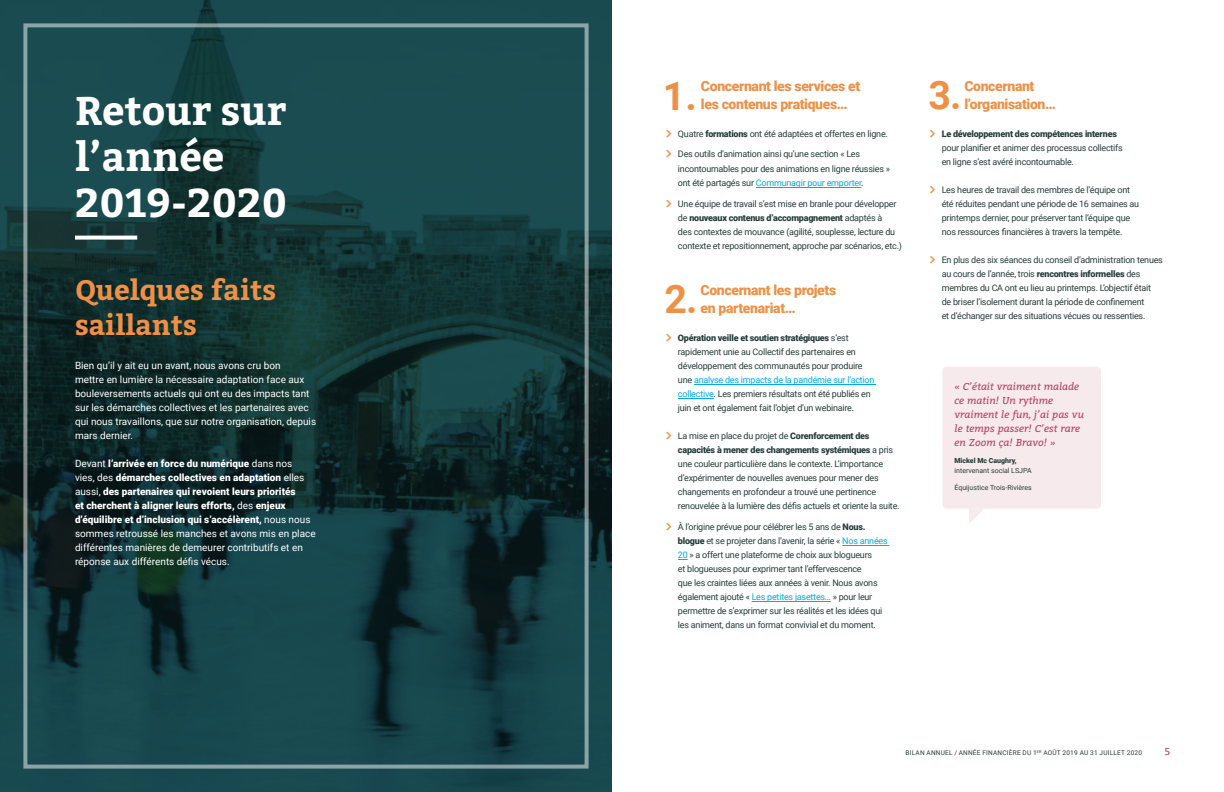
<style>
.page{position:relative;width:1224px;height:792px;background:#fff}
.page>*{position:absolute;margin:0;border:0;box-sizing:border-box;transform-origin:0 0}
.t1{font:700 40px/46px "Bitter";color:#fff}
.t2{font:700 39.3px "Roboto";color:#ee9146}
.t3{font:700 28px/35px "Bitter";color:#ee9146}
.t4{font:900 14px/18px "Roboto";letter-spacing:-.025em;color:#ee9146}
.t5{font:900 10px/14px "Roboto";color:#fff}
.t6{font:10px/14px "Roboto";color:#fff}
.t7{font:italic 10px/14px "Bitter";color:#b83d65}
.t8{font:10px "Bitter";color:#b83d65}
.t9{font:9px/14px "Roboto";letter-spacing:-.025em;color:#263e39}
.t10{font:900 9px "Roboto";letter-spacing:-.025em;color:#263e39}
.t11{font:7px "Roboto";color:#263e39}
.t12{font:900 7px "Roboto";color:#263e39}
.t13{font:6.5px "Roboto";letter-spacing:.035em;color:#263e39}
.s1{font-weight:400}
.s2{font-weight:900}
.s3{color:#00a9ea}
</style>
<div class="page">
<img style="left:0;top:0;width:612px;height:792px">
<hr style="left:756px;top:187px;width:105px;height:1px;background:#00a9ea">
<hr style="left:694px;top:384px;width:182px;height:1px;background:#00a9ea">
<hr style="left:678px;top:398px;width:36px;height:1px;background:#00a9ea">
<hr style="left:842px;top:545px;width:47px;height:1px;background:#00a9ea">
<hr style="left:752px;top:601px;width:79px;height:1px;background:#00a9ea">
<svg style="left:75px;top:236px;width:62px;height:4px"></svg>
<div style="left:942px;top:367px;width:159px;height:142px;background:#f7eaec;border-radius:4px"></div>
<svg style="left:969px;top:509px;width:14px;height:14px"></svg>
<h1 class="t1" style="left:75px;top:88px;width:214px">Retour sur l’année<br>2019-2020</h1>
<h3 class="t3" style="left:75px;top:272px;width:203px">Quelques faits saillants</h3>
<p class="t6" style="left:75px;top:358px;width:243px">Bien qu’il y ait eu un avant, nous avons cru bon<br>mettre en lumière la nécessaire adaptation face aux bouleversements actuels qui ont eu des impacts tant sur les démarches collectives et les partenaires avec qui nous travaillons, que sur notre organisation, depuis mars dernier.</p>
<p class="t5" style="left:75px;top:456px;width:242px"><span class="s1">Devant</span> l’arrivée en force du numérique <span class="s1">dans nos<br>vies, des</span> démarches collectives en adaptation <span class="s1">elles aussi,</span> des partenaires qui revoient leurs priorités<br>et cherchent à aligner leurs efforts, <span class="s1">des</span> enjeux d’équilibre et d’inclusion qui s’accélèrent, <span class="s1">nous nous sommes retroussé les manches et avons mis en place différentes manières de demeurer contributifs et en réponse aux différents défis vécus.</span></p>
<h2 class="t2" style="left:663px;top:68px;width:36px">1.</h2>
<h3 class="t4" style="left:701px;top:76px;width:161px">Concernant les services et les contenus pratiques…</h3>
<p class="t9" style="left:678px;top:126px;width:211px">Quatre <span class="s2">formations</span> ont été adaptées et offertes en ligne.</p>
<p class="t9" style="left:678px;top:147px;width:213px">Des outils d’animation ainsi qu’une section « Les incontournables pour des animations en ligne réussies » ont été partagés sur <span class="s3">Communagir pour emporter</span>.</p>
<p class="t9" style="left:678px;top:196px;width:225px">Une équipe de travail s’est mise en branle pour développer de <span class="s2">nouveaux contenus d’accompagnement</span> adaptés à<br>des contextes de mouvance (agilité, souplesse, lecture du contexte et repositionnement, approche par scénarios, etc.)</p>
<h2 class="t2" style="left:665px;top:271px;width:35px">2.</h2>
<h3 class="t4" style="left:701px;top:280px;width:137px">Concernant les projets en partenariat…</h3>
<p class="t9" style="left:678px;top:330px;width:198px"><span class="s2">Opération veille et soutien stratégiques</span> s’est rapidement unie au Collectif des partenaires en développement des communautés pour produire une <span class="s3">analyse des impacts de la pandémie sur l’action collective</span>. Les premiers résultats ont été publiés en juin et ont également fait l’objet d’un webinaire.</p>
<p class="t9" style="left:678px;top:428px;width:223px">La mise en place du projet de <span class="s2">Corenforcement des capacités à mener des changements systémiques</span> a pris une couleur particulière dans le contexte. L’importance d’expérimenter de nouvelles avenues pour mener des changements en profondeur a trouvé une pertinence renouvelée à la lumière des défis actuels et oriente la suite.</p>
<p class="t9" style="left:678px;top:519px;width:211px">À l’origine prévue pour célébrer les 5 ans de <span class="s2">Nous. blogue</span> et se projeter dans l’avenir, la série « <span class="s3">Nos années 20</span> » a offert une plateforme de choix aux blogueurs<br>et blogueuses pour exprimer tant l’effervescence<br>que les craintes liées aux années à venir. Nous avons également ajouté « <span class="s3">Les petites jasettes…</span> » pour leur permettre de s’exprimer sur les réalités et les idées qui les animent, dans un format convivial et du moment.</p>
<h2 class="t2" style="left:928px;top:67px;width:35px">3.</h2>
<h3 class="t4" style="left:964px;top:76px;width:93px">Concernant l’organisation…</h3>
<p class="t10" style="left:942px;top:127px;width:177px">Le développement des compétences internes</p>
<p class="t9" style="left:942px;top:140px;width:183px">pour planifier et animer des processus collectifs en ligne s’est avéré incontournable.</p>
<p class="t9" style="left:942px;top:182px;width:199px">Les heures de travail des membres de l’équipe ont été réduites pendant une période de 16 semaines au printemps dernier, pour préserver tant l’équipe que nos ressources financières à travers la tempête.</p>
<p class="t9" style="left:942px;top:252px;width:223px">En plus des six séances du conseil d’administration tenues au cours de l’année, trois <span class="s2">rencontres informelles</span> des membres du CA ont eu lieu au printemps. L’objectif était de briser l’isolement durant la période de confinement<br>et d’échanger sur des situations vécues ou ressenties.</p>
<p class="t7" style="left:954px;top:379px;width:131px">« C’était vraiment malade ce matin! Un rythme vraiment le fun, j’ai pas vu le temps passer! C’est rare en Zoom ça! Bravo! »</p>
<p class="t12" style="left:954px;top:455px;width:64px">Mickel Mc Caughry,</p>
<p class="t11" style="left:954px;top:465px;width:79px">intervenant social LSJPA</p>
<p class="t11" style="left:954px;top:482px;width:79px">Équijustice Trois-Rivières</p>
<p class="t13" style="left:906px;top:748px;width:238px">BILAN ANNUEL / ANNÉE FINANCIÈRE DU 1<sup>ER</sup> AOÛT 2019 AU 31 JUILLET 2020</p>
<p class="t8" style="left:1165px;top:746px;width:7px">5</p>
</div>
